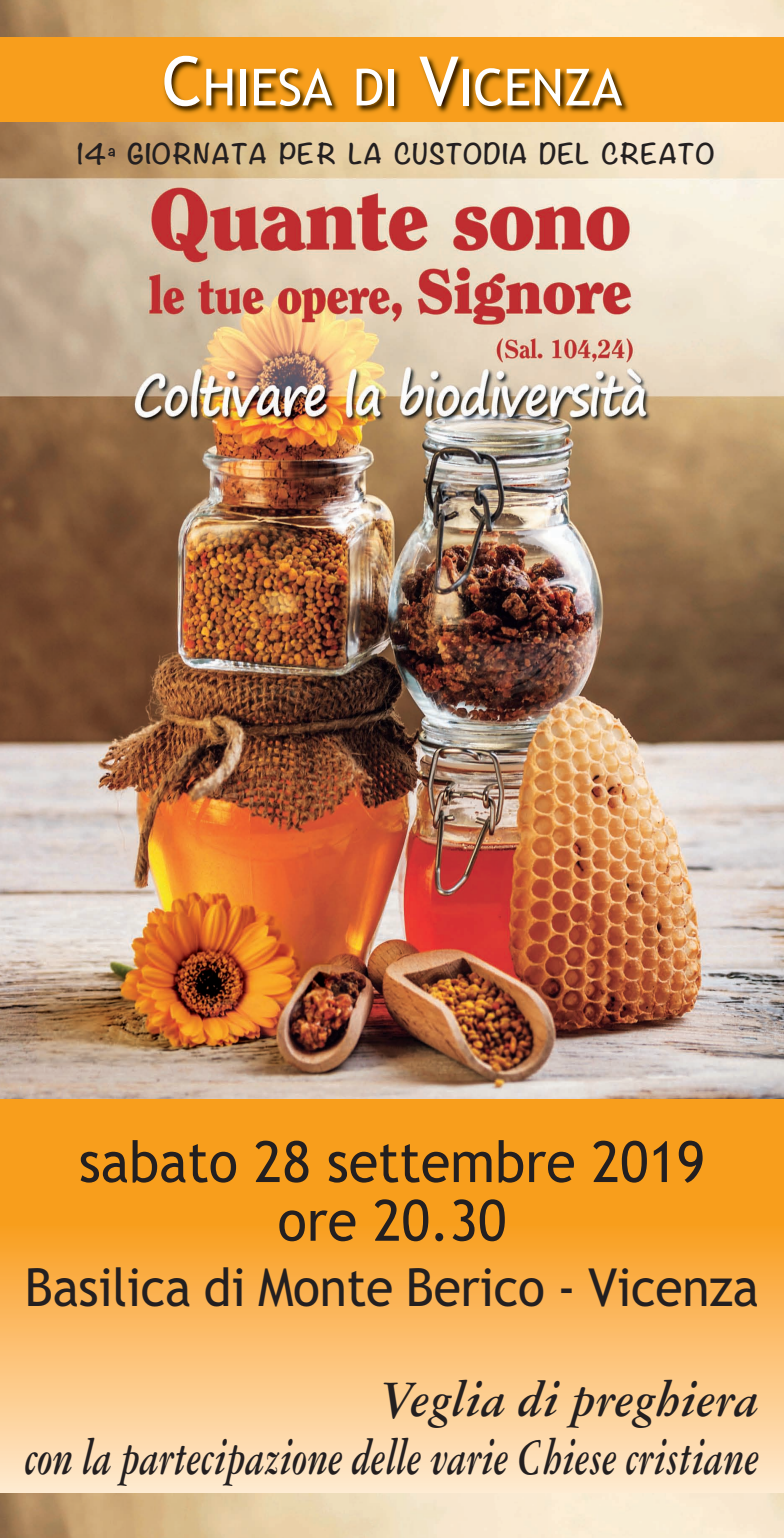
<style>
.page{position:relative;width:784px;height:1538px;background:#fff}
.page>*{position:absolute;margin:0;border:0;box-sizing:border-box;transform-origin:0 0}
.t1{font:56.88px/58.7px "Trebuchet MS";color:#231f20;text-align:center;scale:.95 1}
.t2{font:italic 700 54.51px/58.7px "Garamond Three";color:#231f20;text-align:right;scale:.9 1}
.t3{font:52.5px "Trebuchet MS";letter-spacing:-.005em;color:#231f20;scale:.95 1}
.t4{font:51.19px "Trebuchet MS";color:#fff}
.t5{font:700 26.25px "Noteworthy";letter-spacing:.03em;color:#231f20}
.s1{font-size:68.25px}
</style>
<div class="page">
<img style="left:0;top:0;width:784px;height:1099px">
<div style="left:0;top:37px;width:784px;height:85px;background:#f89e1c"></div>
<svg style="left:0;top:1226px;width:784px;height:267px;background:#fcc379"></svg>
<img style="left:21px;top:35px;width:750px;height:99px">
<div style="left:0;top:1099px;width:784px;height:127px;background:#f89e1c"></div>
<img style="left:0;top:1493px;width:784px;height:45px">
<p class="t4" style="left:162px;top:69px;width:462px"><span class="s1">C</span>HIESA DI <span class="s1">V</span>ICENZA</p>
<p class="t5" style="left:76px;top:146px;width:640px">14<sup>a</sup> GIORNATA PER LA CUSTODIA DEL CREATO</p>
<p class="t1" style="left:79px;top:1138px;width:661px">sabato 28 settembre 2019 ore 20.30</p>
<p class="t3" style="left:25px;top:1269px;width:774px">Basilica di Monte Berico - Vicenza</p>
<p class="t2" style="left:25px;top:1374px;width:817px">Veglia di preghiera<br>con la partecipazione delle varie Chiese cristiane</p>
</div>
